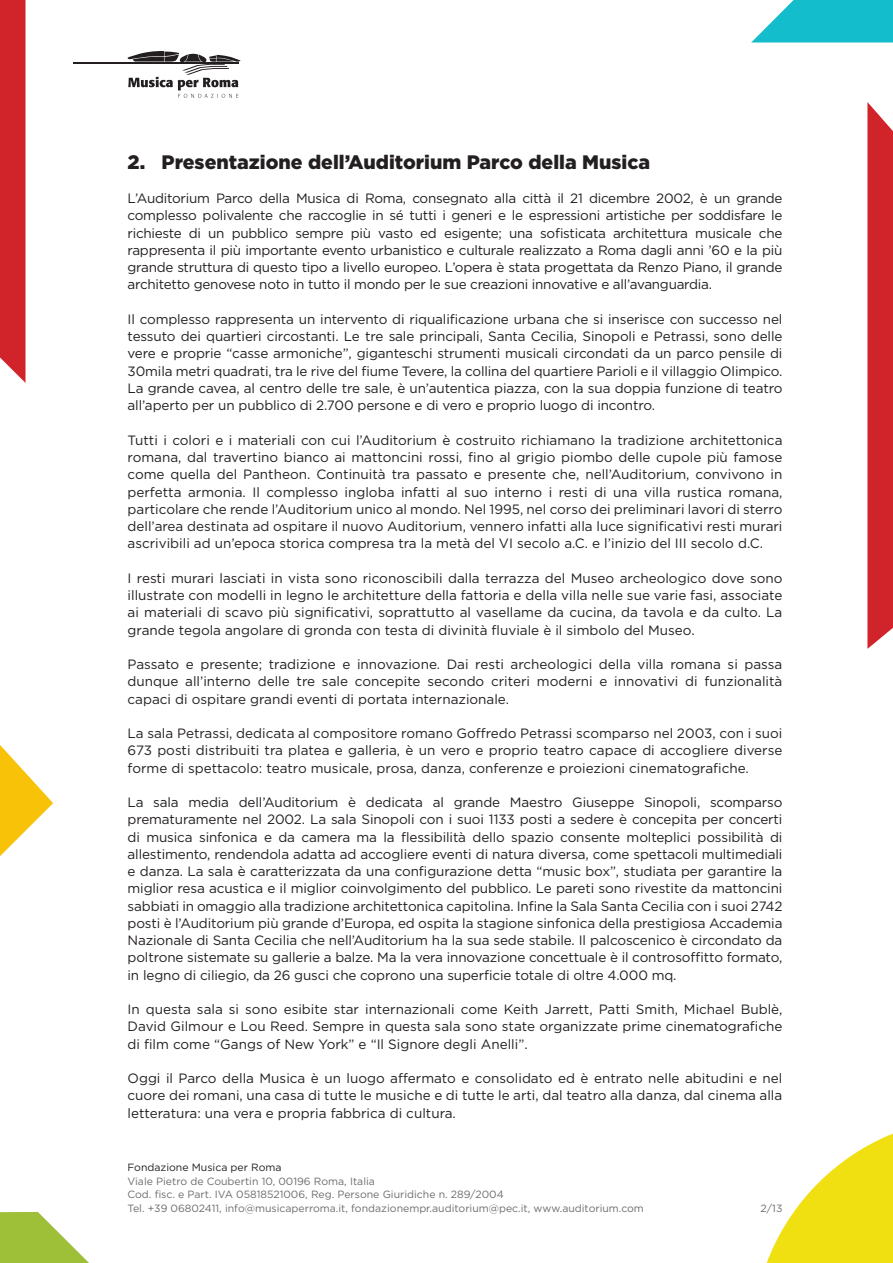
<style>
.page{position:relative;width:893px;height:1263px;background:#fff}
.page>*{position:absolute;margin:0;border:0;box-sizing:border-box;transform-origin:0 0}
.t1{font:900 19.5px "Gotham";color:#231f20}
.t2{font:13.5px/17.2px "Gotham";color:#231f20;text-align:justify}
.t3{font:10.5px/13.5px "Gotham";color:#6c6d70}
.t4{font:10.5px "Gotham";color:#231f20}
</style>
<div class="page">
<svg style="left:867px;top:102px;width:26px;height:547px"></svg>
<svg style="left:0;top:745px;width:53px;height:111px"></svg>
<svg style="left:0;top:1212px;width:89px;height:51px"></svg>
<svg style="left:766px;top:1133px;width:127px;height:130px"></svg>
<svg style="left:751px;top:0;width:142px;height:43px"></svg>
<div style="left:0;top:0;width:26px;height:383px;background:#d1232a"></div>
<hr style="left:73px;top:62px;width:166px;height:2px;background:#231f20">
<svg style="left:127px;top:51px;width:114px;height:47px"></svg>
<h1 class="t1" style="left:128px;top:148px;width:524px">2. Presentazione dell’Auditorium Parco della Musica</h1>
<p class="t2" style="left:128px;top:189px;width:656px">L’Auditorium Parco della Musica di Roma, consegnato alla città il 21 dicembre 2002, è un grande complesso polivalente che raccoglie in sé tutti i generi e le espressioni artistiche per soddisfare le richieste di un pubblico sempre più vasto ed esigente; una sofisticata architettura musicale che rappresenta il più importante evento urbanistico e culturale realizzato a Roma dagli anni ’60 e la più grande struttura di questo tipo a livello europeo. L’opera è stata progettata da Renzo Piano, il grande architetto genovese noto in tutto il mondo per le sue creazioni innovative e all’avanguardia.</p>
<p class="t2" style="left:128px;top:310px;width:656px">Il complesso rappresenta un intervento di riqualificazione urbana che si inserisce con successo nel tessuto dei quartieri circostanti. Le tre sale principali, Santa Cecilia, Sinopoli e Petrassi, sono delle vere e proprie “casse armoniche”, giganteschi strumenti musicali circondati da un parco pensile di 30mila metri quadrati, tra le rive del fiume Tevere, la collina del quartiere Parioli e il villaggio Olimpico.<br>La grande cavea, al centro delle tre sale, è un’autentica piazza, con la sua doppia funzione di teatro all’aperto per un pubblico di 2.700 persone e di vero e proprio luogo di incontro.</p>
<p class="t2" style="left:128px;top:431px;width:656px">Tutti i colori e i materiali con cui l’Auditorium è costruito richiamano la tradizione architettonica romana, dal travertino bianco ai mattoncini rossi, fino al grigio piombo delle cupole più famose come quella del Pantheon. Continuità tra passato e presente che, nell’Auditorium, convivono in perfetta armonia. Il complesso ingloba infatti al suo interno i resti di una villa rustica romana, particolare che rende l’Auditorium unico al mondo. Nel 1995, nel corso dei preliminari lavori di sterro dell’area destinata ad ospitare il nuovo Auditorium, vennero infatti alla luce significativi resti murari ascrivibili ad un’epoca storica compresa tra la metà del VI secolo a.C. e l’inizio del III secolo d.C.</p>
<p class="t2" style="left:128px;top:569px;width:656px">I resti murari lasciati in vista sono riconoscibili dalla terrazza del Museo archeologico dove sono illustrate con modelli in legno le architetture della fattoria e della villa nelle sue varie fasi, associate ai materiali di scavo più significativi, soprattutto al vasellame da cucina, da tavola e da culto. La grande tegola angolare di gronda con testa di divinità fluviale è il simbolo del Museo.</p>
<p class="t2" style="left:128px;top:655px;width:656px">Passato e presente; tradizione e innovazione. Dai resti archeologici della villa romana si passa dunque all’interno delle tre sale concepite secondo criteri moderni e innovativi di funzionalità capaci di ospitare grandi eventi di portata internazionale.</p>
<p class="t2" style="left:128px;top:724px;width:656px">La sala Petrassi, dedicata al compositore romano Goffredo Petrassi scomparso nel 2003, con i suoi 673 posti distribuiti tra platea e galleria, è un vero e proprio teatro capace di accogliere diverse forme di spettacolo: teatro musicale, prosa, danza, conferenze e proiezioni cinematografiche.</p>
<p class="t2" style="left:128px;top:793px;width:656px">La sala media dell’Auditorium è dedicata al grande Maestro Giuseppe Sinopoli, scomparso prematuramente nel 2002. La sala Sinopoli con i suoi 1133 posti a sedere è concepita per concerti di musica sinfonica e da camera ma la flessibilità dello spazio consente molteplici possibilità di allestimento, rendendola adatta ad accogliere eventi di natura diversa, come spettacoli multimediali e danza. La sala è caratterizzata da una configurazione detta “music box”, studiata per garantire la miglior resa acustica e il miglior coinvolgimento del pubblico. Le pareti sono rivestite da mattoncini sabbiati in omaggio alla tradizione architettonica capitolina. Infine la Sala Santa Cecilia con i suoi 2742 posti è l’Auditorium più grande d’Europa, ed ospita la stagione sinfonica della prestigiosa Accademia Nazionale di Santa Cecilia che nell’Auditorium ha la sua sede stabile. Il palcoscenico è circondato da poltrone sistemate su gallerie a balze. Ma la vera innovazione concettuale è il controsoffitto formato, in legno di ciliegio, da 26 gusci che coprono una superficie totale di oltre 4.000 mq.</p>
<p class="t2" style="left:128px;top:1000px;width:656px">In questa sala si sono esibite star internazionali come Keith Jarrett, Patti Smith, Michael Bublè, David Gilmour e Lou Reed. Sempre in questa sala sono state organizzate prime cinematografiche di film come “Gangs of New York” e “Il Signore degli Anelli”.</p>
<p class="t2" style="left:128px;top:1069px;width:656px">Oggi il Parco della Musica è un luogo affermato e consolidato ed è entrato nelle abitudini e nel cuore dei romani, una casa di tutte le musiche e di tutte le arti, dal teatro alla danza, dal cinema alla letteratura: una vera e propria fabbrica di cultura.</p>
<p class="t4" style="left:128px;top:1161px;width:155px">Fondazione Musica per Roma</p>
<p class="t3" style="left:128px;top:1174px;width:518px">Viale Pietro de Coubertin 10, 00196 Roma, Italia<br>Cod. fisc. e Part. IVA 05818521006, Reg. Persone Giuridiche n. 289/2004<br>Tel. +39 06802411, info@musicaperroma.it, fondazionempr.auditorium@pec.it, www.auditorium.com</p>
<p class="t3" style="left:760px;top:1201px;width:23px">2/13</p>
</div>
